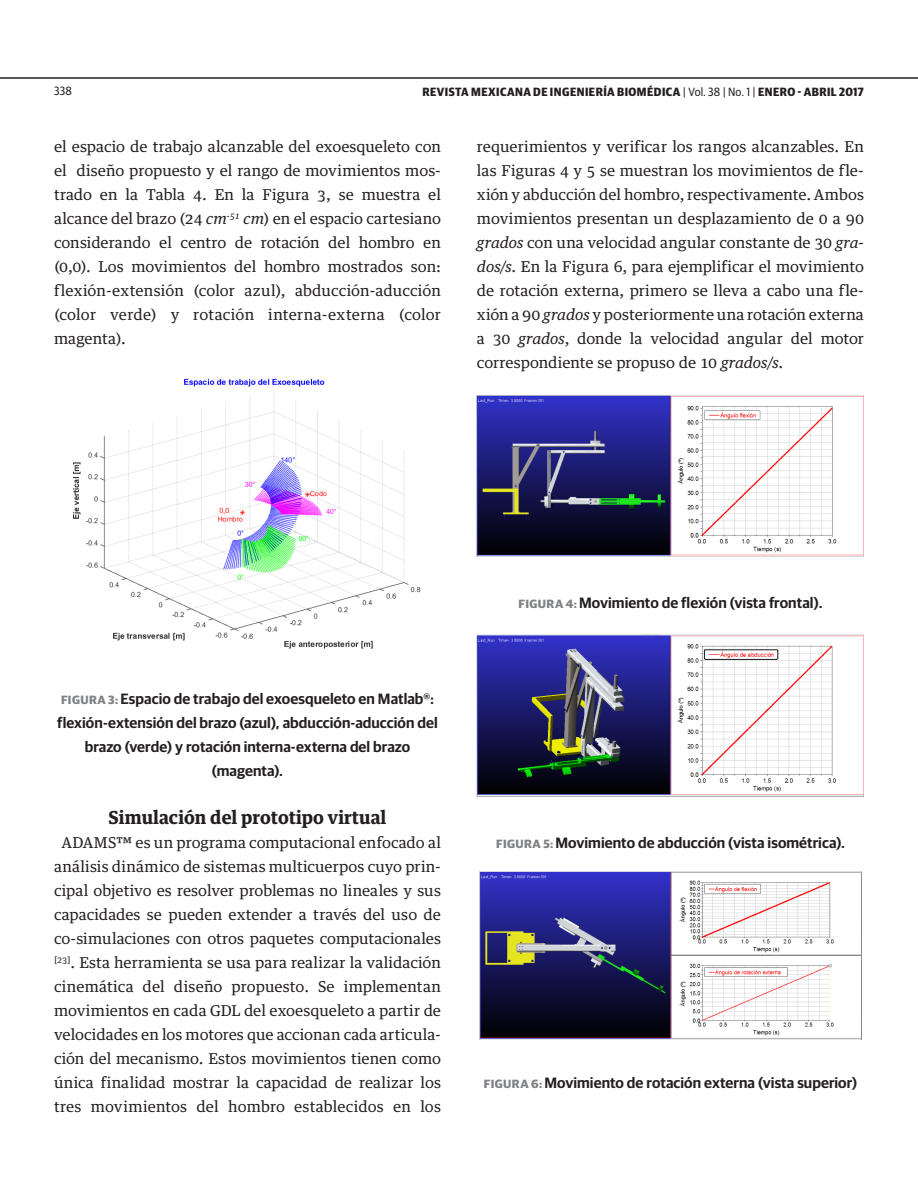
<style>
.page{position:relative;width:918px;height:1188px;background:#fff}
.page>*{position:absolute;margin:0;border:0;box-sizing:border-box;transform-origin:0 0}
.Subcabeza_centrada{font:700 18px "Guardian Egyptian Text";color:#231f20}
.Texto{font:15px/24px "Guardian Egyptian Text";letter-spacing:.005em;color:#231f20;text-align:justify}
.Etiqueta_Figura_copy{font:600 15px/24px "Guardian Sans";letter-spacing:.005em;color:#231f20;text-align:center}
.t1{font:700 12px "Guardian Sans Narrow";letter-spacing:.04em;color:#231f20}
.t2{font:12px "Guardian Sans Narrow";color:#231f20}
.s1{font-weight:400}
.s2{font-style:italic}
.s3{font-weight:700;font-size:12px;color:#808285}
</style>
<div class="page">
<hr style="left:0;top:77px;width:918px;height:2px;background:#231f20">
<img style="left:73px;top:378px;width:348px;height:271px">
<img style="left:477px;top:395px;width:387px;height:161px">
<img style="left:477px;top:634px;width:387px;height:163px">
<img style="left:479px;top:872px;width:383px;height:168px">
<p class="t2" style="left:54px;top:82px;width:19px">338</p>
<p class="t1" style="left:422px;top:83px;width:443px">REVISTA MEXICANA DE INGENIERÍA BIOMÉDICA <span class="s1">| Vol. 38 | No. 1 |</span> ENERO - ABRIL 2017</p>
<p class="Texto" style="left:54px;top:133px;width:389px">el espacio de trabajo alcanzable del exoesqueleto con el diseño propuesto y el rango de movimientos mos&shy;trado en la Tabla 4. En la Figura 3, se muestra el alcance del brazo (24 <span class="s2">cm</span><sup>-51</sup> <span class="s2">cm</span>) en el espacio cartesiano considerando el centro de rotación del hombro en (0,0). Los movimientos del hombro mostrados son: flexión-extensión (color azul), abducción-aducción (color verde) y rotación interna-externa (color magenta).</p>
<p class="Texto" style="left:477px;top:133px;width:389px">requerimientos y verificar los rangos alcanzables. En las Figuras 4 y 5 se muestran los movimientos de fle&shy;xión y abducción del hombro, respectivamente. Ambos movimientos presentan un desplazamiento de 0 a 90 <span class="s2">grados</span> con una velocidad angular constante de 30 <span class="s2">gra&shy;dos/s</span>. En la Figura 6, para ejemplificar el movimiento de rotación externa, primero se lleva a cabo una fle&shy;xión a 90 <span class="s2">grados</span> y posteriormente una rotación externa a 30 <span class="s2">grados</span>, donde la velocidad angular del motor correspondiente se propuso de 10 <span class="s2">grados/s</span>.</p>
<p class="Etiqueta_Figura_copy" style="left:57px;top:685px;width:382px"><span class="s3">FIGURA 3:</span> Espacio de trabajo del exoesqueleto en Matlab®: flexión-extensión del brazo (azul), abducción-aducción del brazo (verde) y rotación interna-externa del brazo (magenta).</p>
<p class="Subcabeza_centrada" style="left:109px;top:802px;width:279px">Simulación del prototipo virtual</p>
<p class="Texto" style="left:54px;top:829px;width:389px;text-align:center">ADAMS™ es un programa computacional enfocado al análisis dinámico de sistemas multicuerpos cuyo prin&shy;cipal objetivo es resolver problemas no lineales y sus capacidades se pueden extender a través del uso de co-simulaciones con otros paquetes computacionales <sup>[23]</sup>. Esta herramienta se usa para realizar la validación cinemática del diseño propuesto. Se implementan movimientos en cada GDL del exoesqueleto a partir de velocidades en los motores que accionan cada articula&shy;ción del mecanismo. Estos movimientos tienen como única finalidad mostrar la capacidad de realizar los tres movimientos del hombro establecidos en los</p>
<p class="Etiqueta_Figura_copy" style="left:519px;top:589px;width:306px"><span class="s3">FIGURA 4:</span> Movimiento de flexión (vista frontal).</p>
<p class="Etiqueta_Figura_copy" style="left:496px;top:829px;width:350px"><span class="s3">FIGURA 5:</span> Movimiento de abducción (vista isométrica).</p>
<p class="Etiqueta_Figura_copy" style="left:484px;top:1069px;width:375px"><span class="s3">FIGURA 6:</span> Movimiento de rotación externa (vista superior)</p>
</div>
